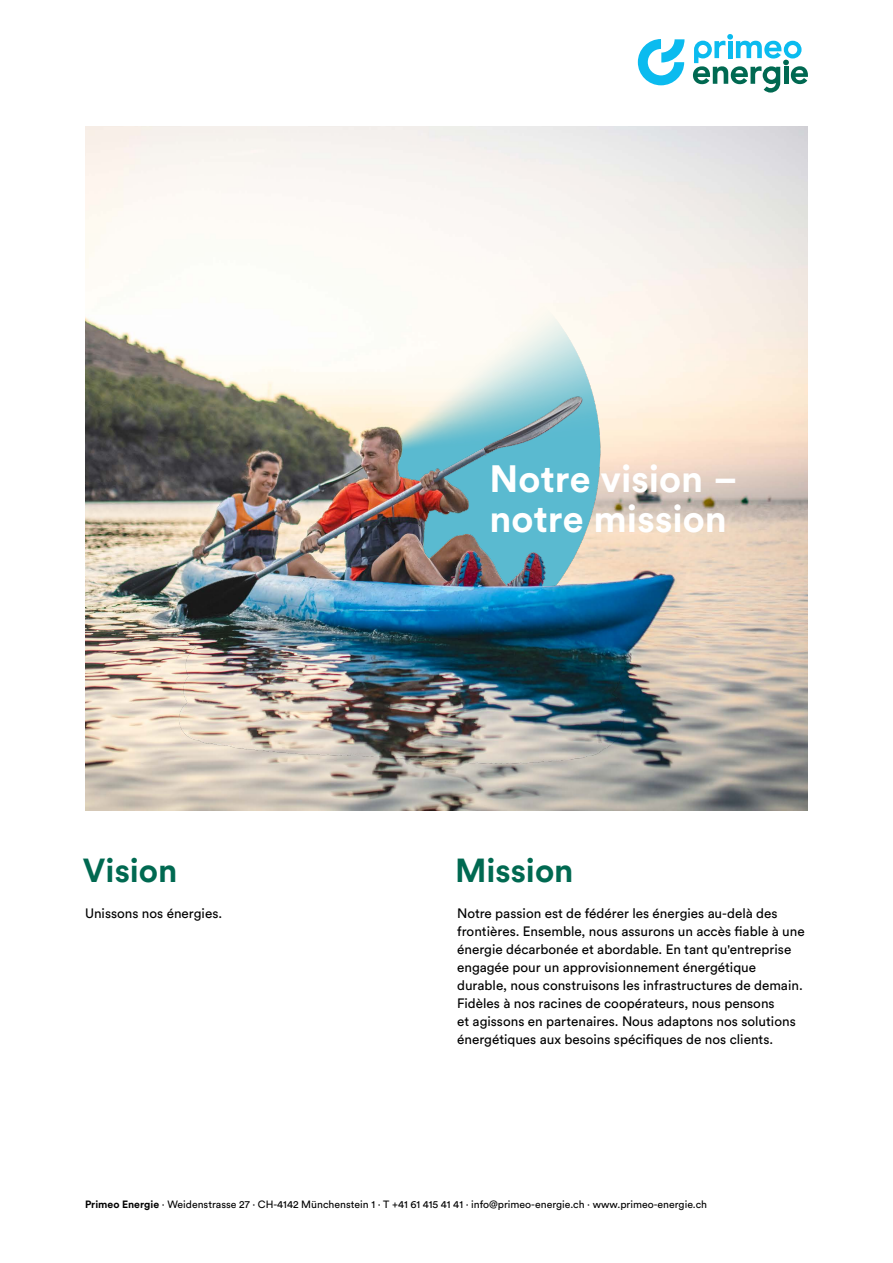
<style>
.page{position:relative;width:893px;height:1263px;background:#fff}
.page>*{position:absolute;margin:0;border:0;box-sizing:border-box;transform-origin:0 0}
.t1{font:700 37.65px/40.3px "Circular Std";color:#fff}
.t2{font:700 33px "Circular Std";color:#006951}
.t3{font:13.5px/18px "Circular Std";color:#000}
.t4{font:10.5px "Circular Std";color:#000}
.s1{font-weight:700}
</style>
<div class="page">
<img style="left:85px;top:126px;width:722px;height:684px">
<img style="left:286px;top:198px;width:406px;height:574px">
<svg style="left:638px;top:39px;width:46px;height:46px"></svg>
<svg style="left:693px;top:34px;width:115px;height:59px"></svg>
<h2 class="t2" style="left:83px;top:849px;width:96px">Vision</h2>
<p class="t3" style="left:85px;top:904px;width:139px">Unissons nos énergies.</p>
<h1 class="t1" style="left:489px;top:458px;width:250px">Notre vision – notre mission</h1>
<h2 class="t2" style="left:455px;top:849px;width:120px">Mission</h2>
<p class="t3" style="left:457px;top:904px;width:349px">Notre passion est de fédérer les énergies au-delà des frontières. Ensemble, nous assurons un accès fiable à une énergie décarbonée et abordable. En tant qu'entreprise engagée pour un approvisionnement énergétique durable, nous construisons les infrastructures de demain.<br>Fidèles à nos racines de coopérateurs, nous pensons<br>et agissons en partenaires. Nous adaptons nos solutions énergétiques aux besoins spécifiques de nos clients.</p>
<p class="t4" style="left:85px;top:1197px;width:624px"><span class="s1">Primeo Energie</span> ⋅ Weidenstrasse 27 ⋅ CH-4142 Münchenstein 1 ⋅ T +41 61 415 41 41 ⋅ info@primeo-energie.ch ⋅ www.primeo-energie.ch</p>
</div>
